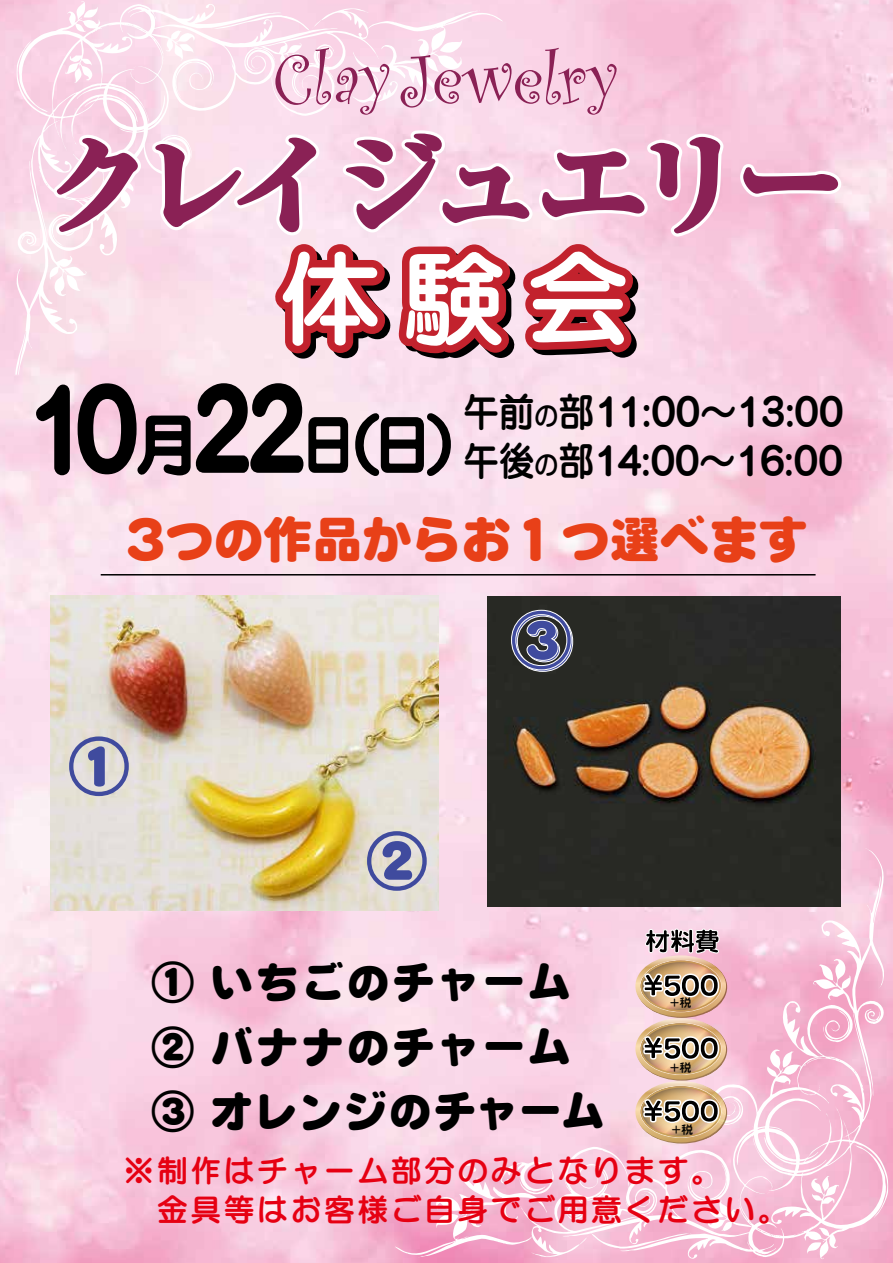
<style>
.page{position:relative;width:893px;height:1263px;background:#fff}
.page>*{position:absolute;margin:0;border:0;box-sizing:border-box;transform-origin:0 0}
.t1{font:105px "RFP Sirius XB WIN RKSJ H";color:#fff}
.t2{font:67.2px "RFP Sirius XB WIN RKSJ H";color:#000;scale:.93 1}
.t3{font:60px "NIS R10 P 83 pv RKSJ H";color:#404b9e}
.t4{font:49.5px "NIS R10 P 83 pv RKSJ H";color:#e84018}
.t5{font:42px/64.5px "NIS R10 P 83 pv RKSJ H";letter-spacing:.08em;color:#000}
.t6{font:40.5px/48.6px "RFP Sirius XB WIN RKSJ H";color:#000;scale:.9 1}
.t7{font:31.5px/39px "RFP Sirius XB WIN RKSJ H";letter-spacing:.06em;color:#e60012}
.t8{font:25.65px "NIS R10 P 83 pv RKSJ H";letter-spacing:-.04em;color:#000}
.t9{font:11.55px "NIS R7 P 83 pv RKSJ H";color:#000}
.s1{font-size:115.2px}
.s2{font-size:28.35px}
</style>
<div class="page">
<img style="left:0;top:0;width:893px;height:1263px">
<svg style="left:13px;top:1px;width:490px;height:385px;background:#fadeeb"></svg>
<svg style="left:395px;top:848px;width:494px;height:411px;background:#f7cade"></svg>
<img style="left:487px;top:596px;width:353px;height:311px">
<svg style="left:274px;top:244px;width:117px;height:115px;background:#c25661"></svg>
<svg style="left:399px;top:244px;width:117px;height:114px;background:#bb3a44"></svg>
<svg style="left:523px;top:244px;width:115px;height:114px;background:#bf4954"></svg>
<svg style="left:275px;top:48px;width:114px;height:67px;background:#e9c3d6"></svg>
<svg style="left:401px;top:48px;width:216px;height:67px;background:#e9bed3"></svg>
<svg style="left:342px;top:130px;width:191px;height:102px;background:#dcaec5"></svg>
<svg style="left:539px;top:134px;width:184px;height:103px;background:#d9a3bd"></svg>
<svg style="left:740px;top:164px;width:101px;height:33px"></svg>
<svg style="left:53px;top:135px;width:88px;height:100px"></svg>
<svg style="left:152px;top:134px;width:167px;height:101px;background:#dcb1c6"></svg>
<svg style="left:35px;top:383px;width:36px;height:93px;background:#d5bac7"></svg>
<svg style="left:77px;top:382px;width:374px;height:96px;background:#d4bcc7"></svg>
<img style="left:51px;top:595px;width:388px;height:315px">
<hr style="left:101px;top:574px;width:715px;height:1px;background:#000">
<svg style="left:511px;top:609px;width:63px;height:63px;background:#5d5d5a"></svg>
<svg style="left:635px;top:955px;width:91px;height:62px"></svg>
<svg style="left:635px;top:1018px;width:91px;height:61px"></svg>
<svg style="left:635px;top:1081px;width:91px;height:61px"></svg>
<svg style="left:641px;top:1086px;width:80px;height:51px"></svg>
<div style="left:641px;top:1086px;width:80px;height:51px;border:2px solid #b28820;border-radius:50%"></div>
<svg style="left:642px;top:916px;width:78px;height:208px;background:#d9baa1"></svg>
<h1 class="t1" style="left:278px;top:246px;width:354px">体験会</h1>
<h2 class="t2" style="left:25px;top:411px;width:492px"><span class="s1">10</span>月<span class="s1">22</span>日（日）</h2>
<p class="t6" style="left:463px;top:389px;width:424px">午前<span class="s2">の</span>部11:00～13:00午後<span class="s2">の</span>部14:00～16:00</p>
<h3 class="t4" style="left:127px;top:508px;width:682px">3つの作品からお１つ選べます</h3>
<h3 class="t3" style="left:69px;top:729px;width:61px">①</h3>
<h3 class="t3" style="left:367px;top:824px;width:61px">②</h3>
<h3 class="t3" style="left:511px;top:603px;width:61px">③</h3>
<h3 class="t5" style="left:152px;top:950px;width:454px">① いちごのチャーム<br>② バナナのチャーム<br>③ オレンジのチャーム</h3>
<p class="t8" style="left:640px;top:969px;width:80px">￥500</p>
<p class="t9" style="left:669px;top:996px;width:23px">+税</p>
<p class="t8" style="left:640px;top:1032px;width:80px">￥500</p>
<p class="t9" style="left:669px;top:1060px;width:23px">+税</p>
<p class="t8" style="left:640px;top:1095px;width:80px">￥500</p>
<p class="t9" style="left:671px;top:1122px;width:23px">+税</p>
<p class="t7" style="left:123px;top:1152px;width:667px">※制作はチャーム部分のみとなります。<br>　金具等はお客様ご自身でご用意ください。</p>
</div>
